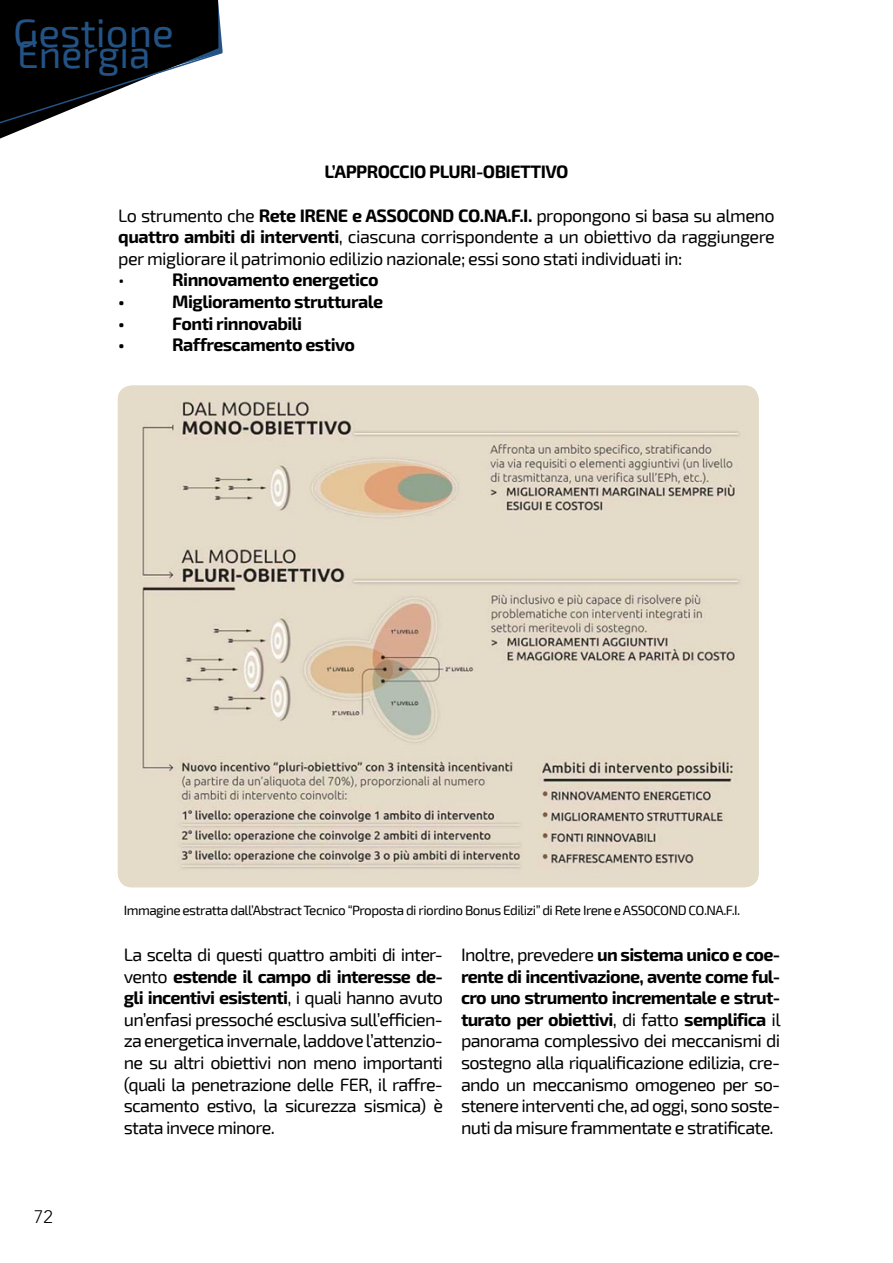
<style>
.page{position:relative;width:893px;height:1263px;background:#fff}
.page>*{position:absolute;margin:0;border:0;box-sizing:border-box;transform-origin:0 0}
.t1{font:40.35px "Exo 2";color:#235385}
.t2{font:38.85px "Exo 2";color:#235385}
.t3{font:18px/21.6px "Exo 2";letter-spacing:-.03em;color:#000;text-align:justify}
.t4{font:700 18px "Exo 2";letter-spacing:-.03em;color:#000}
.t5{font:300 18px "Avenir LT Std";color:#000}
.t6{font:13.5px "Exo 2";letter-spacing:-.04em;color:#000}
.s1{font-weight:700}
</style>
<div class="page">
<svg style="left:0;top:0;width:223px;height:139px"></svg>
<img style="left:118px;top:386px;width:641px;height:501px">
<h1 class="t1" style="left:13px;top:6px;width:162px">Gestione</h1>
<h2 class="t2" style="left:17px;top:30px;width:135px">Energia</h2>
<p class="t4" style="left:324px;top:161px;width:246px">L’APPROCCIO PLURI-OBIETTIVO</p>
<p class="t3" style="left:118px;top:204px;width:658px;text-align:left">Lo strumento che <span class="s1">Rete IRENE e ASSOCOND CO.NA.F.I.</span> propongono si basa su almeno <span class="s1">quattro ambiti di interventi</span>, ciascuna corrispondente a un obiettivo da raggiungere per migliorare il patrimonio edilizio nazionale; essi sono stati individuati in:<br>•</p>
<p class="t4" style="left:172px;top:269px;width:208px">Rinnovamento energetico</p>
<p class="t4" style="left:118px;top:291px;width:8px">•</p>
<p class="t4" style="left:172px;top:291px;width:212px">Miglioramento strutturale</p>
<p class="t4" style="left:118px;top:312px;width:8px">•</p>
<p class="t4" style="left:172px;top:312px;width:131px">Fonti rinnovabili</p>
<p class="t4" style="left:118px;top:334px;width:8px">•</p>
<p class="t4" style="left:172px;top:334px;width:184px">Raffrescamento estivo</p>
<p class="t5" style="left:34px;top:1206px;width:20px">72</p>
<p class="t6" style="left:124px;top:901px;width:618px">Immagine estratta dall’Abstract Tecnico “Proposta di riordino Bonus Edilizi” di Rete Irene e ASSOCOND CO.NA.F.I.</p>
<p class="t3" style="left:124px;top:943px;width:321px">La scelta di questi quattro ambiti di inter&shy;vento <span class="s1">estende il campo di interesse de&shy;gli incentivi esistenti</span>, i quali hanno avuto un’enfasi pressoché esclusiva sull’efficien&shy;za energetica invernale, laddove l’attenzio&shy;ne su altri obiettivi non meno importanti (quali la penetrazione delle FER, il raffre&shy;scamento estivo, la sicurezza sismica) è stata invece minore.</p>
<p class="t3" style="left:461px;top:943px;width:321px">Inoltre, prevedere <span class="s1">un sistema unico e coe&shy;rente di incentivazione, avente come ful&shy;cro uno strumento incrementale e strut&shy;turato per obiettivi</span>, di fatto <span class="s1">semplifica</span> il panorama complessivo dei meccanismi di sostegno alla riqualificazione edilizia, cre&shy;ando un meccanismo omogeneo per so&shy;stenere interventi che, ad oggi, sono soste&shy;nuti da misure frammentate e stratificate.</p>
</div>
